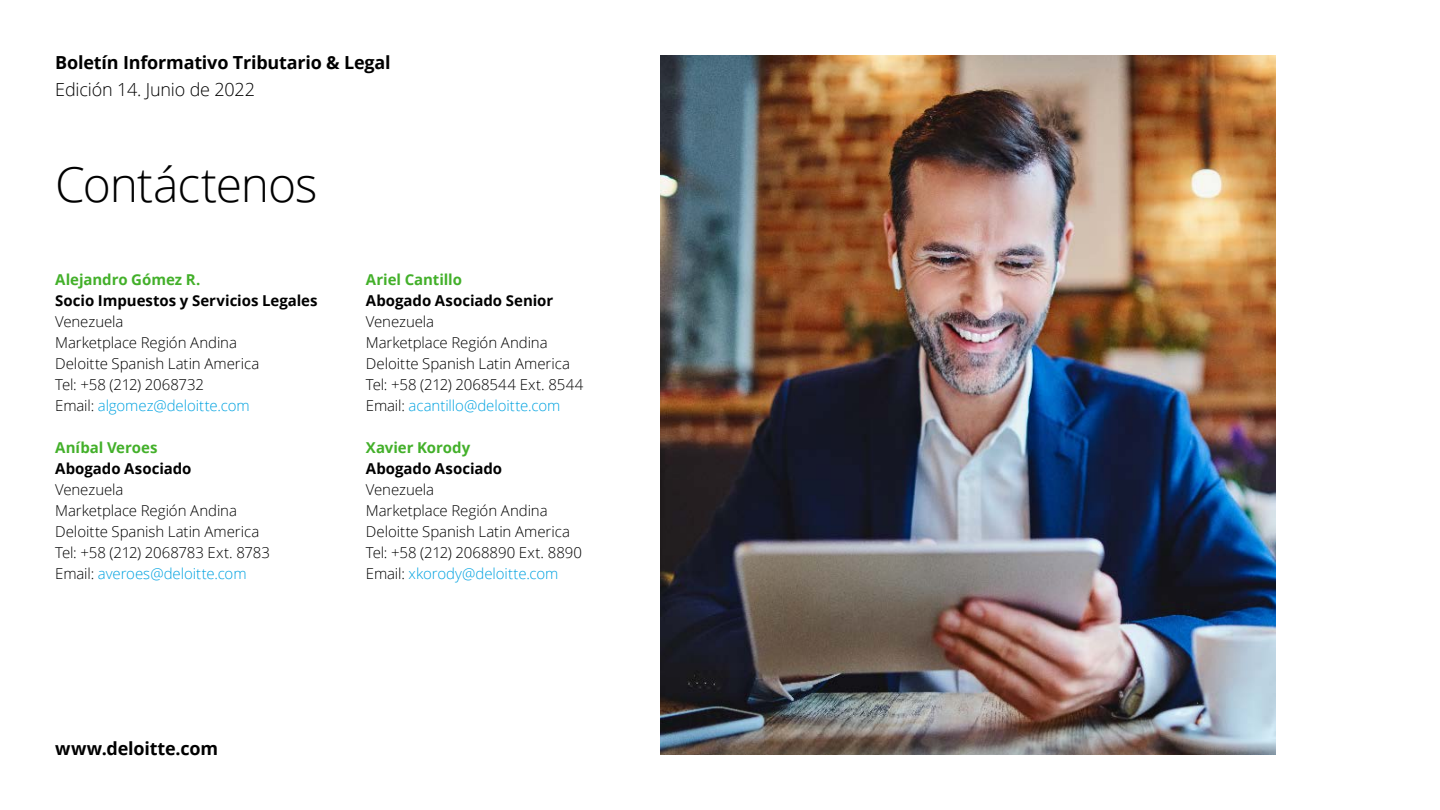
<style>
.page{position:relative;width:1440px;height:810px;background:#fff}
.page>*{position:absolute;margin:0;border:0;box-sizing:border-box;transform-origin:0 0}
.t1{font:300 48px "Open Sans";letter-spacing:-.02em;color:#000}
.t2{font:700 18px "Open Sans";letter-spacing:-.01em;color:#000}
.t3{font:300 18px "Open Sans";letter-spacing:-.01em;color:#000}
.t4{font:300 15px/21px "Open Sans";letter-spacing:-.005em;color:#000}
.t5{font:700 15px "Open Sans";letter-spacing:-.005em;color:#000}
.t6{font:700 15px "Open Sans";letter-spacing:-.005em;color:#43b02a}
.s1{color:#00a2e0}
</style>
<div class="page">
<img style="left:660px;top:55px;width:615px;height:700px">
<p class="t2" style="left:55px;top:50px;width:337px">Boletín Informativo Tributario &amp; Legal</p>
<p class="t3" style="left:55px;top:77px;width:201px">Edición 14. Junio de 2022</p>
<h1 class="t1" style="left:55px;top:152px;width:264px">Contáctenos</h1>
<p class="t6" style="left:55px;top:269px;width:147px">Alejandro Gómez R.</p>
<p class="t5" style="left:55px;top:290px;width:264px">Socio Impuestos y Servicios Legales</p>
<p class="t4" style="left:55px;top:311px;width:206px">Venezuela<br>Marketplace Región Andina<br>Deloitte Spanish Latin America<br>Tel: +58 (212) 2068732<br>Email: <span class="s1">algomez@deloitte.com</span></p>
<p class="t6" style="left:55px;top:437px;width:104px">Aníbal Veroes</p>
<p class="t5" style="left:55px;top:458px;width:138px">Abogado Asociado</p>
<p class="t4" style="left:55px;top:479px;width:216px">Venezuela<br>Marketplace Región Andina<br>Deloitte Spanish Latin America<br>Tel: +58 (212) 2068783 Ext. 8783<br>Email: <span class="s1">averoes@deloitte.com</span></p>
<p class="t6" style="left:366px;top:269px;width:98px">Ariel Cantillo</p>
<p class="t5" style="left:366px;top:290px;width:189px">Abogado Asociado Senior</p>
<p class="t4" style="left:366px;top:311px;width:219px">Venezuela<br>Marketplace Región Andina<br>Deloitte Spanish Latin America<br>Tel: +58 (212) 2068544 Ext. 8544<br>Email: <span class="s1">acantillo@deloitte.com</span></p>
<p class="t6" style="left:366px;top:437px;width:106px">Xavier Korody</p>
<p class="t5" style="left:366px;top:458px;width:138px">Abogado Asociado</p>
<p class="t4" style="left:366px;top:479px;width:218px">Venezuela<br>Marketplace Región Andina<br>Deloitte Spanish Latin America<br>Tel: +58 (212) 2068890 Ext. 8890<br>Email: <span class="s1">xkorody@deloitte.com</span></p>
<p class="t2" style="left:55px;top:735px;width:164px">www.deloitte.com</p>
</div>
